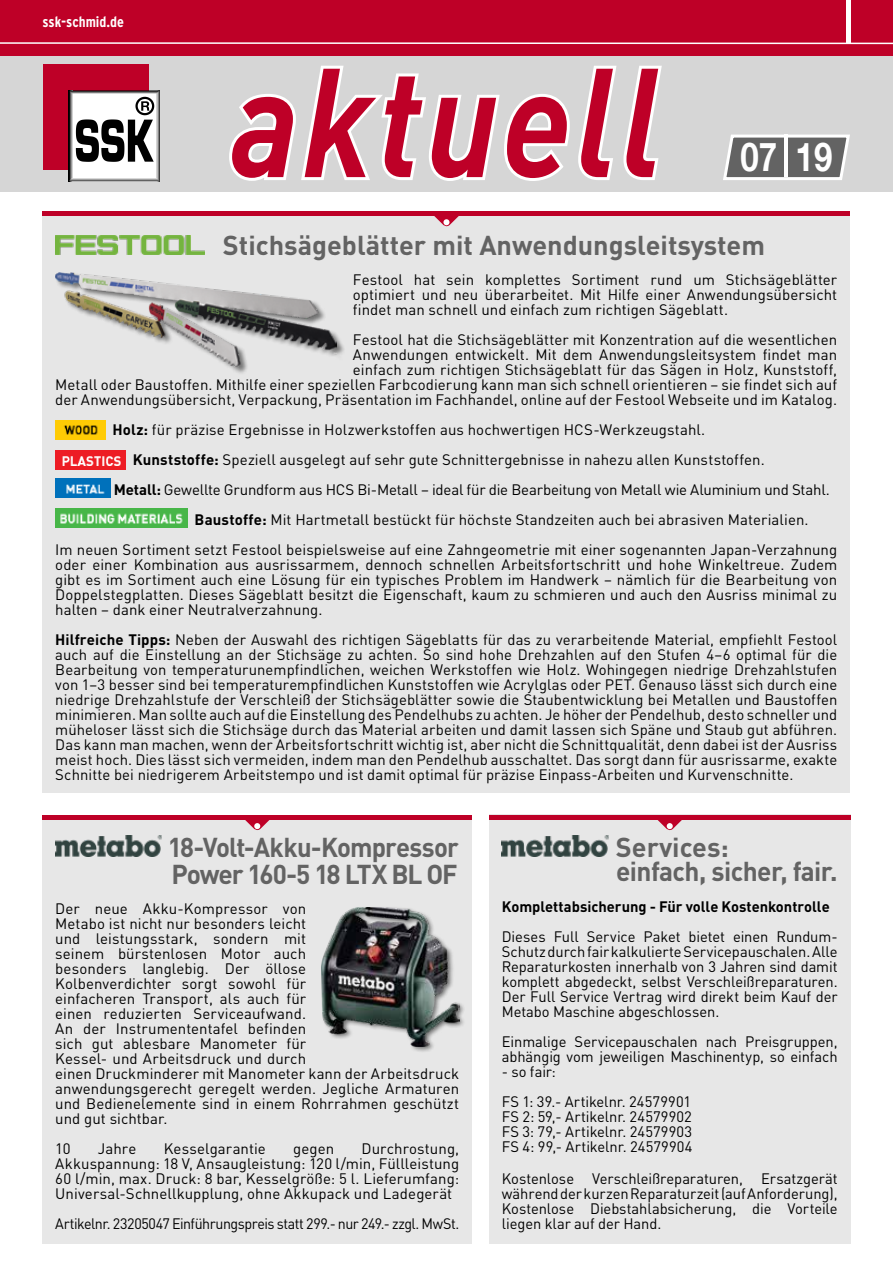
<style>
.page{position:relative;width:893px;height:1263px;background:#fff}
.page>*{position:absolute;margin:0;border:0;box-sizing:border-box;transform-origin:0 0}
.t1{font:italic 700 152.25px "DINOT";letter-spacing:.03em;color:#be0027;scale:.87 1}
.t2{font:700 39.6px "Helvetica 75";color:#fff;scale:.83 1}
.t3{font:700 27px/24px "DINOT";letter-spacing:-.01em;color:#636363}
.t4{font:700 27px/27px "DINOT";letter-spacing:-.035em;color:#636363}
.t5{font:15px/15px "DINOT";letter-spacing:.005em;color:#000;text-align:justify}
.t6{font:15px "DINOT";letter-spacing:-.015em;color:#000}
.t7{font:15px "DINOT";letter-spacing:-.03em;color:#000;scale:.95 1}
.t8{font:700 15px "DINOT";color:#000}
.t9{font:700 condensed 15px "Interstate";color:#fff}
.s1{font-weight:700}
</style>
<div class="page">
<div style="left:0;top:55px;width:893px;height:136px;background:#d6d6d6"></div>
<div style="left:0;top:0;width:893px;height:55px;background:#be0027"></div>
<hr style="left:846px;top:0;width:4px;height:43px;background:#fff">
<hr style="left:0;top:42px;width:893px;height:2px;background:#fff">
<svg style="left:723px;top:134px;width:127px;height:46px;background:#868686"></svg>
<hr style="left:785px;top:135px;width:3px;height:42px;background:#fff">
<div style="left:43px;top:65px;width:105px;height:105px;background:#be0027"></div>
<div style="left:71px;top:92px;width:87px;height:87px;background:#fff"></div>
<svg style="left:69px;top:162px;width:3px;height:16px"></svg>
<svg style="left:157px;top:162px;width:3px;height:16px"></svg>
<svg style="left:69px;top:90px;width:91px;height:72px"></svg>
<svg style="left:69px;top:178px;width:91px;height:3px"></svg>
<svg style="left:229px;top:65px;width:433px;height:116px"></svg>
<div style="left:43px;top:815px;width:429px;height:429px;background:#e7e7e7"></div>
<img style="left:55px;top:836px;width:107px;height:21px">
<div style="left:320px;top:906px;width:146px;height:147px;background:#000;opacity:.5"></div>
<img style="left:322px;top:907px;width:137px;height:139px">
<div style="left:43px;top:815px;width:429px;height:5px;background:#be0027"></div>
<svg style="left:245px;top:820px;width:25px;height:11px"></svg>
<div style="left:489px;top:814px;width:361px;height:430px;background:#e7e7e7"></div>
<img style="left:502px;top:836px;width:106px;height:21px">
<div style="left:489px;top:815px;width:361px;height:5px;background:#be0027"></div>
<svg style="left:657px;top:820px;width:25px;height:11px"></svg>
<div style="left:43px;top:212px;width:807px;height:581px;background:#e6e6e6"></div>
<hr style="left:43px;top:212px;width:807px;height:4px;background:#be0027">
<svg style="left:434px;top:216px;width:25px;height:11px"></svg>
<img style="left:55px;top:235px;width:149px;height:19px">
<img style="left:55px;top:420px;width:50px;height:20px">
<img style="left:55px;top:450px;width:71px;height:20px">
<img style="left:55px;top:478px;width:55px;height:20px">
<img style="left:55px;top:508px;width:132px;height:20px">
<img style="left:55px;top:272px;width:281px;height:95px">
<p class="t9" style="left:43px;top:13px;width:83px">ssk-schmid.de</p>
<h1 class="t1" style="left:231px;top:24px;width:498px">aktuell</h1>
<h2 class="t2" style="left:741px;top:133px;width:112px">07 19</h2>
<h3 class="t3" style="left:223px;top:232px;width:544px">Stichsägeblätter mit Anwendungsleitsystem</h3>
<p class="t5" style="left:353px;top:271px;width:486px">Festool hat sein komplettes Sortiment rund um Stichsägeblätter optimiert und neu überarbeitet. Mit Hilfe einer Anwendungsübersicht findet man schnell und einfach zum richtigen Sägeblatt.</p>
<p class="t5" style="left:55px;top:331px;width:783px;text-align:right">Festool hat die Stichsägeblätter mit Konzentration auf die wesentlichen<br>Anwendungen entwickelt. Mit dem Anwendungsleitsystem findet man<br>einfach zum richtigen Stichsägeblatt für das Sägen in Holz, Kunststoff,<br>Metall oder Baustoffen. Mithilfe einer speziellen Farbcodierung kann man sich schnell orientieren – sie findet sich auf der Anwendungsübersicht, Verpackung, Präsentation im Fachhandel, online auf der Festool Webseite und im Katalog.</p>
<p class="t5" style="left:112px;top:421px;width:594px"><span class="s1">Holz:</span> für präzise Ergebnisse in Holzwerkstoffen aus hochwertigen HCS-Werkzeugstahl.</p>
<p class="t5" style="left:133px;top:451px;width:634px"><span class="s1">Kunststoffe:</span> Speziell ausgelegt auf sehr gute Schnittergebnisse in nahezu allen Kunststoffen.</p>
<p class="t6" style="left:114px;top:480px;width:717px"><span class="s1">Metall:</span> Gewellte Grundform aus HCS Bi-Metall – ideal für die Bearbeitung von Metall wie Aluminium und Stahl.</p>
<p class="t5" style="left:195px;top:511px;width:616px"><span class="s1">Baustoffe:</span> Mit Hartmetall bestückt für höchste Standzeiten auch bei abrasiven Materialien.</p>
<p class="t5" style="left:55px;top:541px;width:783px">Im neuen Sortiment setzt Festool beispielsweise auf eine Zahngeometrie mit einer sogenannten Japan-Verzahnung</p>
<p class="t5" style="left:55px;top:556px;width:783px">oder einer Kombination aus ausrissarmem, dennoch schnellen Arbeitsfortschritt und hohe Winkeltreue. Zudem gibt es im Sortiment auch eine Lösung für ein typisches Problem im Handwerk – nämlich für die Bearbeitung von Doppelstegplatten. Dieses Sägeblatt besitzt die Eigenschaft, kaum zu schmieren und auch den Ausriss minimal zu halten – dank einer Neutralverzahnung.</p>
<p class="t5" style="left:55px;top:631px;width:784px"><span class="s1">Hilfreiche Tipps:</span> Neben der Auswahl des richtigen Sägeblatts für das zu verarbeitende Material, empfiehlt Festool auch auf die Einstellung an der Stichsäge zu achten. So sind hohe Drehzahlen auf den Stufen 4–6 optimal für die Bearbeitung von temperaturunempfindlichen, weichen Werkstoffen wie Holz. Wohingegen niedrige Drehzahlstufen von 1–3 besser sind bei temperaturempfindlichen Kunststoffen wie Acrylglas oder PET. Genauso lässt sich durch eine niedrige Drehzahlstufe der Verschleiß der Stichsägeblätter sowie die Staubentwicklung bei Metallen und Baustoffen minimieren. Man sollte auch auf die Einstellung des Pendelhubs zu achten. Je höher der Pendelhub, desto schneller und müheloser lässt sich die Stichsäge durch das Material arbeiten und damit lassen sich Späne und Staub gut abführen.<br>Das kann man machen, wenn der Arbeitsfortschritt wichtig ist, aber nicht die Schnittqualität, denn dabei ist der Ausriss meist hoch. Dies lässt sich vermeiden, indem man den Pendelhub ausschaltet. Das sorgt dann für ausrissarme, exakte Schnitte bei niedrigerem Arbeitstempo und ist damit optimal für präzise Einpass-Arbeiten und Kurvenschnitte.</p>
<h3 class="t4" style="left:168px;top:833px;width:292px">18-Volt-Akku-Kompressor<br>Power 160-5 18 LTX BL OF</h3>
<p class="t5" style="left:55px;top:901px;width:405px;text-align:left">Der neue Akku-Kompressor von<br>Metabo ist nicht nur besonders leicht<br>und leistungsstark, sondern mit<br>seinem bürstenlosen Motor auch<br>besonders langlebig. Der öllose<br>Kolbenverdichter sorgt sowohl für<br>einfacheren Transport, als auch für<br>einen reduzierten Serviceaufwand.<br>An der Instrumententafel befinden<br>sich gut ablesbare Manometer für<br>Kessel- und Arbeitsdruck und durch<br>einen Druckminderer mit Manometer kann der Arbeitsdruck anwendungsgerecht geregelt werden. Jegliche Armaturen und Bedienelemente sind in einem Rohrrahmen geschützt und gut sichtbar.</p>
<p class="t5" style="left:55px;top:1141px;width:17px">10</p>
<p class="t5" style="left:98px;top:1141px;width:40px">Jahre</p>
<p class="t5" style="left:164px;top:1141px;width:104px">Kesselgarantie</p>
<p class="t5" style="left:293px;top:1141px;width:43px">gegen</p>
<p class="t5" style="left:55px;top:1141px;width:405px;text-indent:306px">Durchrostung, Akkuspannung: 18 V, Ansaugleistung: 120 l/min, Füllleistung 60 l/min, max. Druck: 8 bar, Kesselgröße: 5 l. Lieferumfang:<br>Universal-Schnellkupplung, ohne Akkupack und Ladegerät</p>
<p class="t7" style="left:55px;top:1214px;width:427px">Artikelnr. 23205047 Einführungspreis statt 299.- nur 249.- zzgl. MwSt.</p>
<h3 class="t3" style="left:616px;top:834px;width:223px">Services:<br>einfach, sicher, fair.</h3>
<p class="t8" style="left:502px;top:897px;width:329px">Komplettabsicherung - Für volle Kostenkontrolle</p>
<p class="t5" style="left:502px;top:929px;width:337px">Dieses Full Service Paket bietet einen Rundum-Schutz durch fair kalkulierte Servicepauschalen. Alle Reparaturkosten innerhalb von 3 Jahren sind damit komplett abgedeckt, selbst Verschleißreparaturen.<br>Der Full Service Vertrag wird direkt beim Kauf der Metabo Maschine abgeschlossen.</p>
<p class="t5" style="left:502px;top:1034px;width:337px">Einmalige Servicepauschalen nach Preisgruppen, abhängig vom jeweiligen Maschinentyp, so einfach</p>
<p class="t5" style="left:502px;top:1057px;width:191px;line-height:30px">- so fair:<br>FS 1: 39.- Artikelnr. 24579901</p>
<p class="t5" style="left:502px;top:1109px;width:192px">FS 2: 59,- Artikelnr. 24579902<br>FS 3: 79,- Artikelnr. 24579903<br>FS 4: 99,- Artikelnr. 24579904</p>
<p class="t5" style="left:502px;top:1171px;width:337px">Kostenlose Verschleißreparaturen, Ersatzgerät während der kurzen Reparaturzeit (auf Anforderung), Kostenlose Diebstahlabsicherung, die Vorteile liegen klar auf der Hand.</p>
</div>
